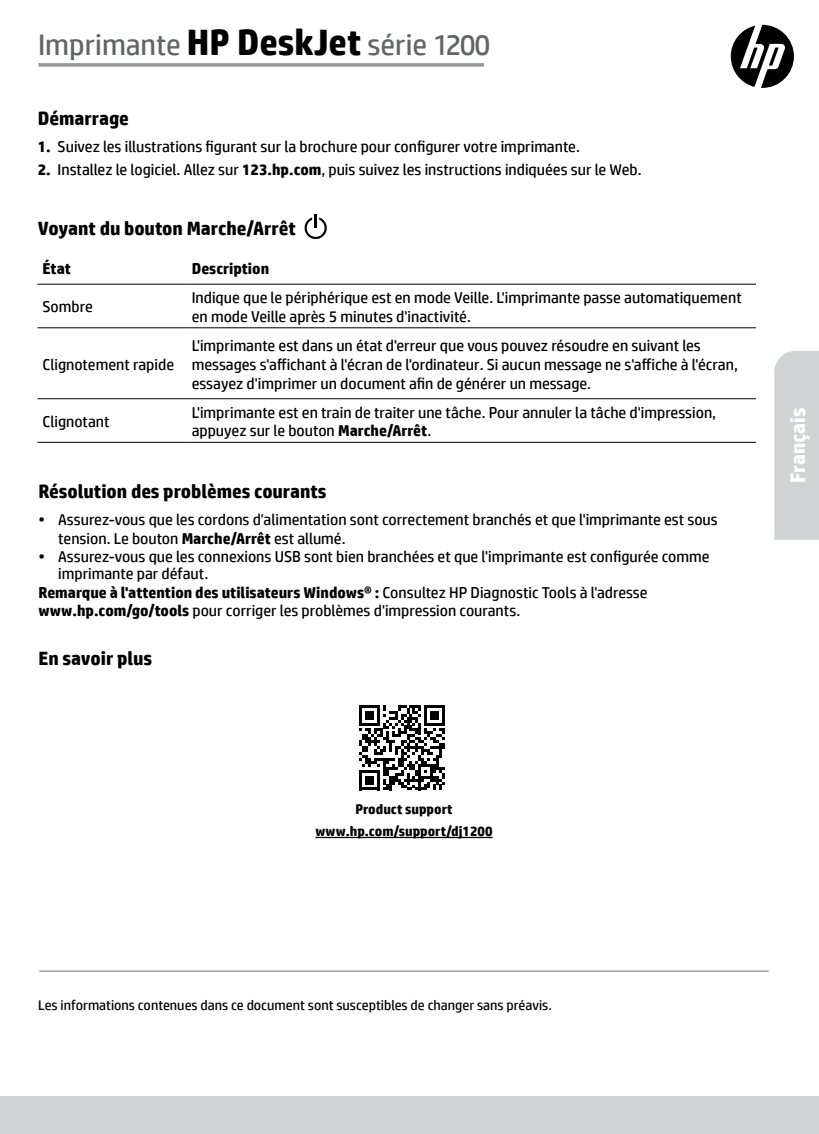
<style>
.page{position:relative;width:819px;height:1134px;background:#fff}
.page>*{position:absolute;margin:0;border:0;box-sizing:border-box;transform-origin:0 0}
.t1{font:29.75px "HP Simplified";color:#636466}
.t2{font:700 21px "HP Simplified";color:#fff}
.t3{font:700 19.25px "HP Simplified";color:#000}
.t4{font:15.75px/18.9px "HP Simplified";color:#000}
.t5{font:700 15.75px "HP Simplified";color:#000}
.t6{font:14px "HP Simplified";color:#000}
.t7{font:700 14px/22.4px "HP Simplified";color:#000;text-align:center}
.s1{font-weight:700;font-size:36.75px;color:#000}
.s2{font-weight:700}
.s3{font-weight:400}
</style>
<div class="page">
<svg style="left:38px;top:63px;width:446px;height:4px;background:#a0a2a4"></svg>
<svg style="left:731px;top:25px;width:63px;height:63px"></svg>
<div style="left:0;top:1096px;width:819px;height:38px;background:#d1d3d4"></div>
<hr style="left:315px;top:837px;width:178px;height:1px;background:#000">
<svg style="left:359px;top:705px;width:86px;height:85px"></svg>
<div style="left:774px;top:351px;width:45px;height:189px;background:#d1d3d4"></div>
<svg style="left:305px;top:215px;width:22px;height:24px"></svg>
<hr style="left:38px;top:284px;width:149px;height:1px;background:#000">
<hr style="left:187px;top:284px;width:569px;height:1px;background:#000">
<hr style="left:38px;top:327px;width:149px;height:1px;background:#000">
<hr style="left:187px;top:327px;width:569px;height:1px;background:#000">
<hr style="left:38px;top:398px;width:149px;height:1px;background:#000">
<hr style="left:187px;top:398px;width:569px;height:1px;background:#000">
<hr style="left:38px;top:442px;width:149px;height:1px;background:#000">
<hr style="left:187px;top:442px;width:569px;height:1px;background:#000">
<hr style="left:39px;top:970px;width:730px;height:2px;background:#a7a9ac">
<h1 class="t1" style="left:38px;top:25px;width:454px">Imprimante <span class="s1">HP DeskJet</span> série 1200</h1>
<p class="t3" style="left:38px;top:105px;width:93px">Démarrage</p>
<p class="t4" style="left:38px;top:137px;width:544px"><span class="s2">1.</span> Suivez les illustrations figurant sur la brochure pour configurer votre imprimante.</p>
<p class="t4" style="left:38px;top:159px;width:605px"><span class="s2">2.</span> Installez le logiciel. Allez sur <span class="s2">123.hp.com</span>, puis suivez les instructions indiquées sur le Web.</p>
<p class="t3" style="left:38px;top:215px;width:260px">Voyant du bouton Marche/Arrêt</p>
<p class="t5" style="left:42px;top:258px;width:30px">État</p>
<p class="t5" style="left:192px;top:258px;width:79px">Description</p>
<p class="t4" style="left:42px;top:297px;width:52px">Sombre</p>
<p class="t4" style="left:192px;top:288px;width:552px">Indique que le périphérique est en mode Veille. L'imprimante passe automatiquement en mode Veille après 5 minutes d'inactivité.</p>
<p class="t4" style="left:42px;top:355px;width:133px">Clignotement rapide</p>
<p class="t4" style="left:192px;top:336px;width:548px">L'imprimante est dans un état d'erreur que vous pouvez résoudre en suivant les messages s'affichant à l'écran de l'ordinateur. Si aucun message ne s'affiche à l'écran, essayez d'imprimer un document afin de générer un message.</p>
<p class="t4" style="left:42px;top:412px;width:69px">Clignotant</p>
<p class="t4" style="left:192px;top:402px;width:526px">L'imprimante est en train de traiter une tâche. Pour annuler la tâche d'impression, appuyez sur le bouton <span class="s2">Marche/Arrêt</span>.</p>
<p class="t3" style="left:38px;top:479px;width:290px">Résolution des problèmes courants</p>
<p class="t4" style="left:58px;top:510px;width:661px;text-indent:-20px">• Assurez-vous que les cordons d'alimentation sont correctement branchés et que l'imprimante est sous tension. Le bouton <span class="s2">Marche/Arrêt</span> est allumé.</p>
<p class="t4" style="left:38px;top:547px;width:673px">• Assurez-vous que les connexions USB sont bien branchées et que l'imprimante est configurée comme</p>
<p class="t4" style="left:58px;top:564px;width:152px">imprimante par défaut.</p>
<p class="t5" style="left:38px;top:582px;width:611px">Remarque à l'attention des utilisateurs Windows® : <span class="s3">Consultez HP Diagnostic Tools à l'adresse</span></p>
<p class="t4" style="left:38px;top:601px;width:483px"><span class="s2">www.hp.com/go/tools</span> pour corriger les problèmes d'impression courants.</p>
<p class="t3" style="left:38px;top:645px;width:115px">En savoir plus</p>
<h2 class="t2" style="left:784px;top:483px;width:77px;rotate:-90deg">Français</h2>
<p class="t7" style="left:315px;top:798px;width:179px">Product support www.hp.com/support/dj1200</p>
<p class="t6" style="left:38px;top:996px;width:515px">Les informations contenues dans ce document sont susceptibles de changer sans préavis.</p>
</div>
